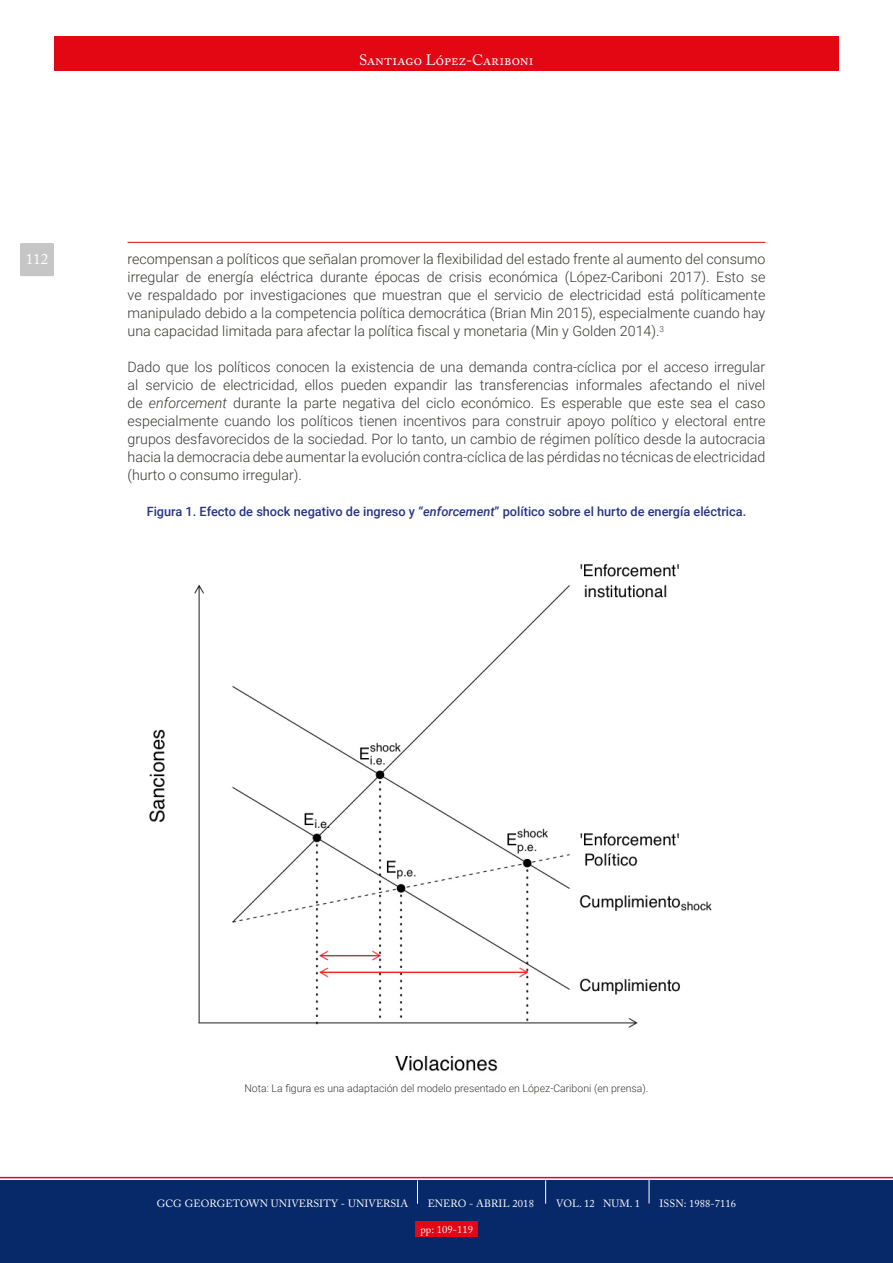
<style>
.page{position:relative;width:893px;height:1263px;background:#fff}
.page>*{position:absolute;margin:0;border:0;box-sizing:border-box;transform-origin:0 0}
.t1{font:15px "Adobe Caslon Pro";color:#fff}
.t2{font:300 14.25px/18px "Roboto";color:#3a3835;text-align:justify}
.t3{font:500 12.75px "Roboto";color:#283583}
.t4{font:10.5px "Adobe Caslon Pro";letter-spacing:.01em;color:#fff}
.t5{font:300 10.5px "Roboto";color:#3a3835}
.s1{font-style:italic}
</style>
<div class="page">
<div style="left:54px;top:37px;width:785px;height:34px;background:#e30613"></div>
<div style="left:0;top:1180px;width:893px;height:83px;background:#082969"></div>
<svg style="left:0;top:1177px;width:893px;height:27px"></svg>
<div style="left:415px;top:1221px;width:63px;height:16px;background:#e30613"></div>
<div style="left:20px;top:243px;width:34px;height:33px;background:#c6c6c6;border-radius:2px"></div>
<hr style="left:128px;top:242px;width:637px;height:1px;background:#e30613">
<img style="left:149px;top:563px;width:563px;height:509px">
<p class="t1" style="left:359px;top:51px;width:176px">Santiago López-Cariboni</p>
<p class="t1" style="left:26px;top:250px;width:24px">112</p>
<p class="t2" style="left:128px;top:250px;width:639px">recompensan a políticos que señalan promover la flexibilidad del estado frente al aumento del consumo irregular de energía eléctrica durante épocas de crisis económica (López-Cariboni 2017). Esto se ve respaldado por investigaciones que muestran que el servicio de electricidad está políticamente manipulado debido a la competencia política democrática (Brian Min 2015), especialmente cuando hay una capacidad limitada para afectar la política fiscal y monetaria (Min y Golden 2014).<sup>3</sup></p>
<p class="t2" style="left:128px;top:358px;width:639px">Dado que los políticos conocen la existencia de una demanda contra-cíclica por el acceso irregular al servicio de electricidad, ellos pueden expandir las transferencias informales afectando el nivel de <span class="s1">enforcement</span> durante la parte negativa del ciclo económico. Es esperable que este sea el caso especialmente cuando los políticos tienen incentivos para construir apoyo político y electoral entre grupos desfavorecidos de la sociedad. Por lo tanto, un cambio de régimen político desde la autocracia hacia la democracia debe aumentar la evolución contra-cíclica de las pérdidas no técnicas de electricidad (hurto o consumo irregular).</p>
<p class="t3" style="left:147px;top:503px;width:601px">Figura 1. Efecto de shock negativo de ingreso y “<span class="s1">enforcement</span>” político sobre el hurto de energía eléctrica.</p>
<p class="t5" style="left:245px;top:1081px;width:405px">Nota: La figura es una adaptación del modelo presentado en López-Cariboni (en prensa).</p>
<p class="t4" style="left:157px;top:1197px;width:253px">GCG GEORGETOWN UNIVERSITY - UNIVERSIA</p>
<p class="t4" style="left:428px;top:1197px;width:108px">ENERO - ABRIL 2018</p>
<p class="t4" style="left:556px;top:1197px;width:85px">VOL. 12 NUM. 1</p>
<p class="t4" style="left:660px;top:1197px;width:78px">ISSN: 1988-7116</p>
<p class="t4" style="left:420px;top:1223px;width:54px">pp: 109-119</p>
</div>
